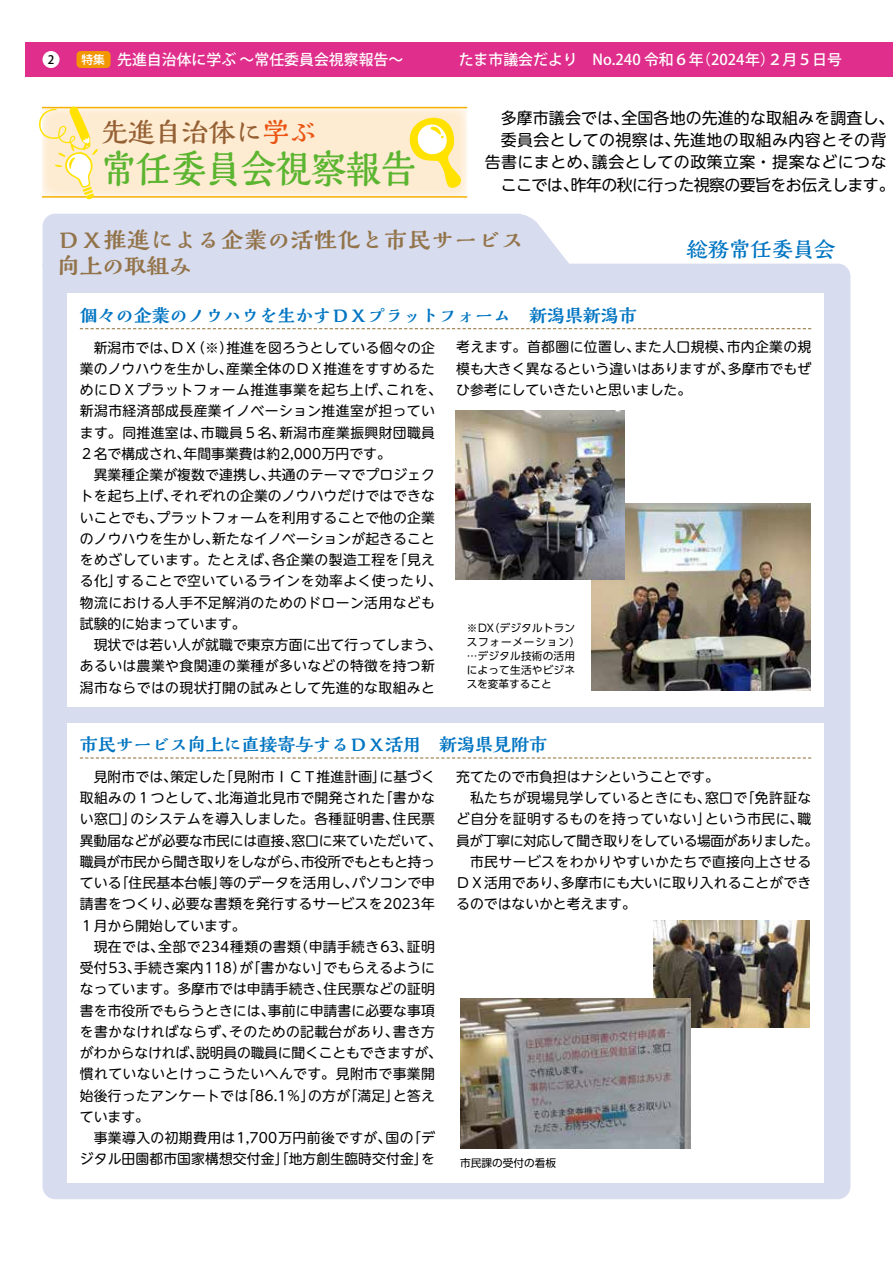
<style>
.page{position:relative;width:893px;height:1263px;background:#fff}
.page>*{position:absolute;margin:0;border:0;box-sizing:border-box;transform-origin:0 0}
.t1{font:700 39px "Kaimin So Std";letter-spacing:-.005em;color:#5cb531;scale:.9 1}
.t2{font:700 26.85px "Kaimin So Std";color:#956134}
.t3{font:800 22.35px/26.5px "Kaimin So Std";letter-spacing:.045em;color:#93744a}
.t4{font:700 21.3px "Kaimin So Std";color:#0075c2}
.t5{font:800 18px "Kaimin So Std";color:#0075c2}
.t6{font:15.9px/22.4px "UD Shin M Go Pro";letter-spacing:.01em;color:#000}
.t7{font:500 14.85px "Koz Go Pro";color:#fff}
.t8{font:13.8px/21.3px "UD Shin M Go Pro";letter-spacing:.01em;color:#000}
.t9{font:500 11.7px "Koz Go Pro";color:#000}
.t10{font:10.65px/13.8px "UD Shin Go Pro";letter-spacing:.02em;color:#000}
.t11{font:10.65px "UD Shin Go Pro";color:#000}
.s1{font-family:"UD Shin Go Pro";font-size:11.7px}
.s2{color:#ea5514}
</style>
<div class="page">
<div style="left:26px;top:43px;width:867px;height:34px;background:#df2e8b"></div>
<div style="left:77px;top:51px;width:34px;height:17px;background:#f39700;border-radius:4px"></div>
<div style="left:43px;top:51px;width:17px;height:17px;background:#fff;border-radius:50%"></div>
<div style="left:43px;top:264px;width:807px;height:935px;background:#d7dcef"></div>
<div style="left:43px;top:214px;width:533px;height:63px;background:#d7dcef"></div>
<div style="left:42px;top:108px;width:425px;height:89px;background:#feecd2"></div>
<svg style="left:409px;top:117px;width:53px;height:76px"></svg>
<hr style="left:42px;top:107px;width:425px;height:1px;background:#f8b100">
<hr style="left:42px;top:196px;width:425px;height:2px;background:#f8b100">
<svg style="left:39px;top:106px;width:59px;height:94px"></svg>
<div style="left:67px;top:294px;width:757px;height:413px;background:#fff"></div>
<svg style="left:80px;top:328px;width:731px;height:1px"></svg>
<div style="left:67px;top:723px;width:757px;height:459px;background:#fff"></div>
<svg style="left:80px;top:757px;width:731px;height:1px"></svg>
<img style="left:591px;top:503px;width:219px;height:187px">
<img style="left:455px;top:410px;width:170px;height:170px">
<img style="left:653px;top:921px;width:157px;height:106px">
<img style="left:460px;top:998px;width:230px;height:150px">
<p class="t9" style="left:48px;top:52px;width:8px">2</p>
<p class="t7" style="left:81px;top:50px;width:323px"><span class="s1">特集</span> 先進自治体に学ぶ ～常任委員会視察報告～</p>
<p class="t7" style="left:459px;top:50px;width:385px">たま市議会だより　No.240 令和６年（2024年）２月５日号</p>
<h2 class="t2" style="left:101px;top:114px;width:216px">先進自治体に<span class="s2">学ぶ</span></h2>
<h1 class="t1" style="left:101px;top:142px;width:351px">常任委員会視察報告</h1>
<p class="t6" style="left:485px;top:106px;width:411px">　多摩市議会では、全国各地の先進的な取組みを調査し、　委員会としての視察は、先進地の取組み内容とその背告書にまとめ、議会としての政策立案・提案などにつな　ここでは、昨年の秋に行った視察の要旨をお伝えします。</p>
<h3 class="t3" style="left:57px;top:225px;width:468px">ＤＸ推進による企業の活性化と市民サービス向上の取組み</h3>
<h3 class="t4" style="left:687px;top:235px;width:150px">総務常任委員会</h3>
<h3 class="t5" style="left:80px;top:303px;width:558px">個々の企業のノウハウを生かすＤＸプラットフォーム　新潟県新潟市</h3>
<p class="t8" style="left:80px;top:336px;width:364px">　新潟市では、ＤＸ（※）推進を図ろうとしている個々の企業のノウハウを生かし、産業全体のＤＸ推進をすすめるためにＤＸプラットフォーム推進事業を起ち上げ、これを、新潟市経済部成長産業イノベーション推進室が担っています。同推進室は、市職員５名、新潟市産業振興財団職員<br>２名で構成され、年間事業費は約2,000万円です。<br>　異業種企業が複数で連携し、共通のテーマでプロジェクトを起ち上げ、それぞれの企業のノウハウだけではできないことでも、プラットフォームを利用することで他の企業のノウハウを生かし、新たなイノベーションが起きることをめざしています。たとえば、各企業の製造工程を「見える化」することで空いているラインを効率よく使ったり、物流における人手不足解消のためのドローン活用なども試験的に始まっています。<br>　現状では若い人が就職で東京方面に出て行ってしまう、あるいは農業や食関連の業種が多いなどの特徴を持つ新潟市ならではの現状打開の試みとして先進的な取組みと</p>
<p class="t8" style="left:456px;top:336px;width:357px;text-align:justify">考えます。首都圏に位置し、また人口規模、市内企業の規模も大きく異なるという違いはありますが、多摩市でもぜひ参考にしていきたいと思いました。</p>
<p class="t10" style="left:467px;top:621px;width:115px">※DX（デジタルトランスフォーメーション）…デジタル技術の活用によって生活やビジネスを変革すること</p>
<h3 class="t5" style="left:80px;top:732px;width:469px">市民サービス向上に直接寄与するＤＸ活用　新潟県見附市</h3>
<p class="t8" style="left:80px;top:765px;width:364px">　見附市では、策定した「見附市ＩＣＴ推進計画」に基づく取組みの１つとして、北海道北見市で開発された「書かない窓口」のシステムを導入しました。各種証明書、住民票異動届などが必要な市民には直接、窓口に来ていただいて、職員が市民から聞き取りをしながら、市役所でもともと持っている「住民基本台帳」等のデータを活用し、パソコンで申請書をつくり、必要な書類を発行するサービスを2023年<br>１月から開始しています。<br>　現在では、全部で234種類の書類（申請手続き63、証明受付53、手続き案内118）が「書かない」でもらえるようになっています。多摩市では申請手続き、住民票などの証明書を市役所でもらうときには、事前に申請書に必要な事項を書かなければならず、そのための記載台があり、書き方がわからなければ、説明員の職員に聞くこともできますが、慣れていないとけっこうたいへんです。見附市で事業開始後行ったアンケートでは「86.1％」の方が「満足」と答えています。<br>　事業導入の初期費用は1,700万円前後ですが、国の「デジタル田園都市国家構想交付金」「地方創生臨時交付金」を</p>
<p class="t8" style="left:456px;top:765px;width:364px">充てたので市負担はナシということです。<br>　私たちが現場見学しているときにも、窓口で「免許証など自分を証明するものを持っていない」という市民に、職員が丁寧に対応して聞き取りをしている場面がありました。　市民サービスをわかりやすいかたちで直接向上させる<br>ＤＸ活用であり、多摩市にも大いに取り入れることができるのではないかと考えます。</p>
<p class="t11" style="left:460px;top:1154px;width:97px">市民課の受付の看板</p>
</div>
